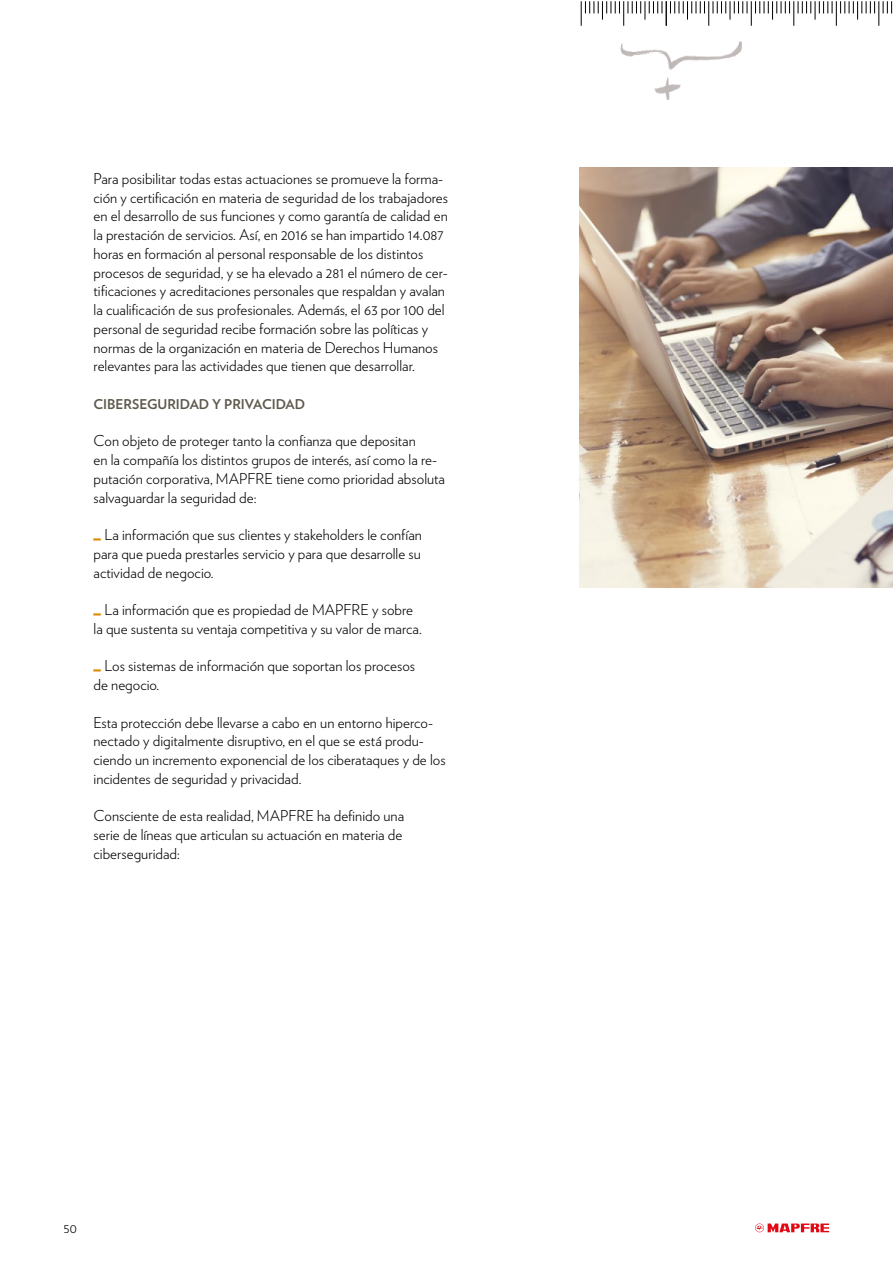
<style>
.page{position:relative;width:893px;height:1263px;background:#fff}
.page>*{position:absolute;margin:0;border:0;box-sizing:border-box;transform-origin:0 0}
.t1{font:300 15px/18.8px "Verlag";color:#000}
.t2{font:700 13.5px "Verlag";color:#5d574c}
.t3{font:300 13.5px "Verlag";color:#000}
.s1{font-family:"Flama";font-weight:900;color:#d98c00}
</style>
<div class="page">
<svg style="left:755px;top:1223px;width:74px;height:9px"></svg>
<svg style="left:581px;top:1px;width:311px;height:25px"></svg>
<img style="left:579px;top:168px;width:314px;height:419px">
<img style="left:620px;top:41px;width:122px;height:25px">
<img style="left:654px;top:66px;width:27px;height:33px">
<p class="t1" style="left:94px;top:168px;width:356px">Para posibilitar todas estas actuaciones se promueve la forma&shy;ción y certificación en materia de seguridad de los trabajadores en el desarrollo de sus funciones y como garantía de calidad en la prestación de servicios. Así, en 2016 se han impartido 14.087 horas en formación al personal responsable de los distintos procesos de seguridad, y se ha elevado a 281 el número de cer&shy;tificaciones y acreditaciones personales que respaldan y avalan la cualificación de sus profesionales. Además, el 63 por 100 del personal de seguridad recibe formación sobre las políticas y normas de la organización en materia de Derechos Humanos relevantes para las actividades que tienen que desarrollar.</p>
<p class="t2" style="left:94px;top:393px;width:213px">CIBERSEGURIDAD Y PRIVACIDAD</p>
<p class="t1" style="left:94px;top:431px;width:353px">Con objeto de proteger tanto la confianza que depositan<br>en la compañía los distintos grupos de interés, así como la re&shy;putación corporativa, MAPFRE tiene como prioridad absoluta salvaguardar la seguridad de:</p>
<p class="t1" style="left:94px;top:524px;width:330px;text-align:justify"><span class="s1">_</span> La información que sus clientes y stakeholders le confían para que pueda prestarles servicio y para que desarrolle su actividad de negocio.</p>
<p class="t1" style="left:94px;top:599px;width:330px"><span class="s1">_</span> La información que es propiedad de MAPFRE y sobre la que sustenta su ventaja competitiva y su valor de marca.</p>
<p class="t1" style="left:94px;top:656px;width:323px"><span class="s1">_</span> Los sistemas de información que soportan los procesos de negocio.</p>
<p class="t1" style="left:94px;top:712px;width:354px">Esta protección debe llevarse a cabo en un entorno hiperco&shy;nectado y digitalmente disruptivo, en el que se está produ&shy;ciendo un incremento exponencial de los ciberataques y de los incidentes de seguridad y privacidad.</p>
<p class="t1" style="left:94px;top:806px;width:312px">Consciente de esta realidad, MAPFRE ha definido una serie de líneas que articulan su actuación en materia de ciberseguridad:</p>
<p class="t3" style="left:64px;top:1218px;width:15px">50</p>
</div>
